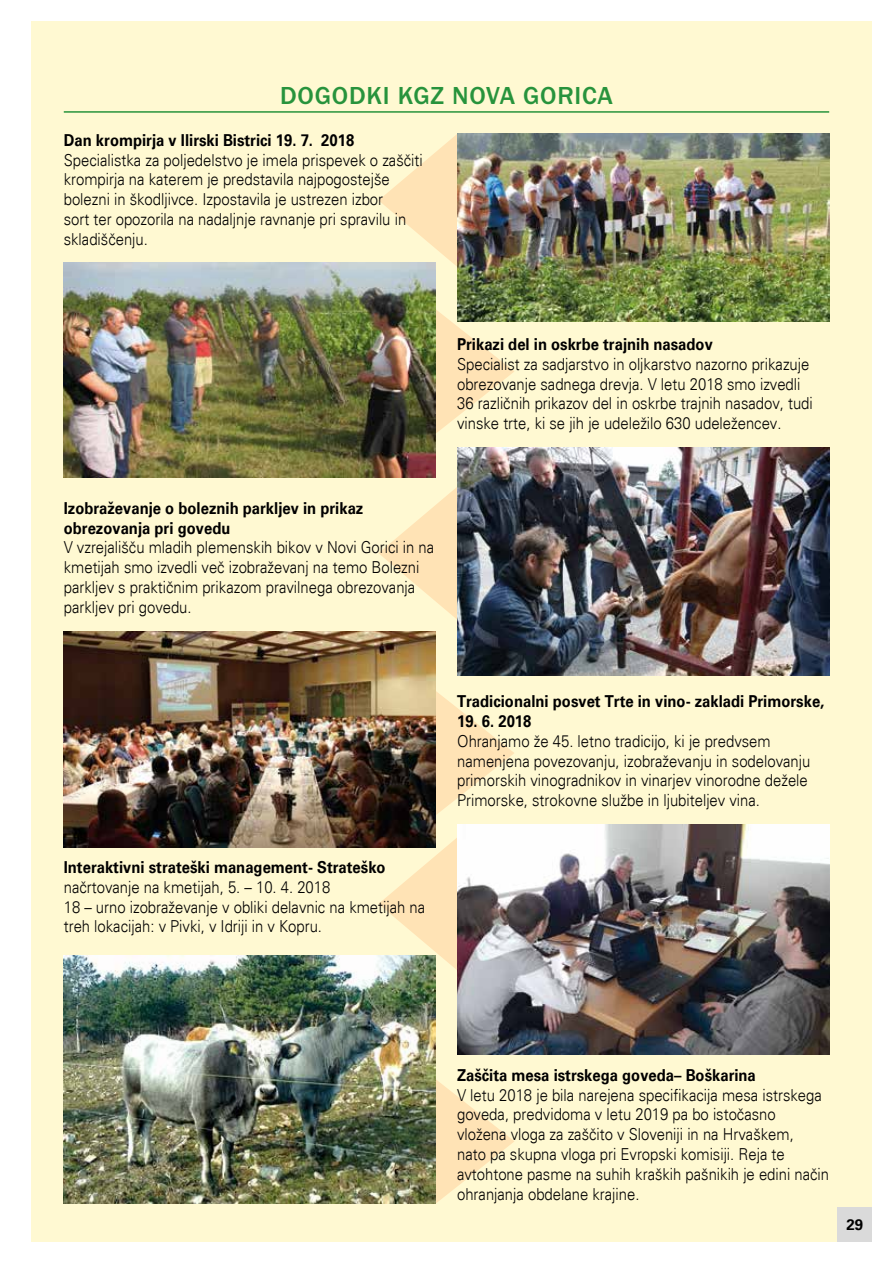
<style>
.page{position:relative;width:893px;height:1263px;background:#fff}
.page>*{position:absolute;margin:0;border:0;box-sizing:border-box;transform-origin:0 0}
.t1{font:500 25.5px "Franklin Got Itc TEE";letter-spacing:.03em;color:#27933c}
.t2{font:300 16.5px/19.8px "Univers";color:#000;scale:.9 1}
.t3{font:700 16.5px/19.8px "Univers";color:#000;scale:.9 1}
.t4{font:700 15px "Univers";color:#000}
</style>
<div class="page">
<div style="left:32px;top:7px;width:861px;height:1256px;background:#fff9d2"></div>
<svg style="left:436px;top:310px;width:78px;height:123px"></svg>
<svg style="left:378px;top:134px;width:79px;height:132px"></svg>
<svg style="left:436px;top:691px;width:78px;height:124px"></svg>
<svg style="left:436px;top:1080px;width:78px;height:123px"></svg>
<svg style="left:379px;top:487px;width:78px;height:132px"></svg>
<svg style="left:379px;top:838px;width:78px;height:132px"></svg>
<hr style="left:64px;top:111px;width:765px;height:2px;background:#27933c">
<img style="left:457px;top:447px;width:372px;height:228px">
<img style="left:457px;top:824px;width:372px;height:231px">
<img style="left:64px;top:631px;width:372px;height:217px">
<img style="left:64px;top:955px;width:372px;height:248px">
<img style="left:64px;top:263px;width:372px;height:214px">
<img style="left:457px;top:134px;width:372px;height:187px">
<div style="left:0;top:0;width:893px;height:21px;background:#fff"></div>
<div style="left:0;top:1242px;width:893px;height:21px;background:#fff"></div>
<div style="left:872px;top:0;width:21px;height:1263px;background:#fff"></div>
<div style="left:838px;top:1208px;width:34px;height:34px;background:#dadada"></div>
<h1 class="t1" style="left:280px;top:81px;width:334px">DOGODKI KGZ NOVA GORICA</h1>
<p class="t3" style="left:64px;top:131px;width:324px">Dan krompirja v Ilirski Bistrici 19. 7. 2018</p>
<p class="t2" style="left:64px;top:150px;width:400px">Specialistka za poljedelstvo je imela prispevek o zaščiti krompirja na katerem je predstavila najpogostejše bolezni in škodljivce. Izpostavila je ustrezen izbor<br>sort ter opozorila na nadaljnje ravnanje pri spravilu in skladiščenju.</p>
<p class="t3" style="left:457px;top:335px;width:286px">Prikazi del in oskrbe trajnih nasadov</p>
<p class="t2" style="left:457px;top:354px;width:397px">Specialist za sadjarstvo in oljkarstvo nazorno prikazuje obrezovanje sadnega drevja. V letu 2018 smo izvedli 36 različnih prikazov del in oskrbe trajnih nasadov, tudi vinske trte, ki se jih je udeležilo 630 udeležencev.</p>
<p class="t3" style="left:64px;top:499px;width:334px">Izobraževanje o boleznih parkljev in prikaz obrezovanja pri govedu</p>
<p class="t2" style="left:64px;top:538px;width:413px">V vzrejališču mladih plemenskih bikov v Novi Gorici in na kmetijah smo izvedli več izobraževanj na temo Bolezni parkljev s praktičnim prikazom pravilnega obrezovanja parkljev pri govedu.</p>
<p class="t3" style="left:64px;top:858px;width:359px">Interaktivni strateški management- Strateško</p>
<p class="t2" style="left:64px;top:877px;width:403px">načrtovanje na kmetijah, 5. – 10. 4. 2018<br>18 – urno izobraževanje v obliki delavnic na kmetijah na treh lokacijah: v Pivki, v Idriji in v Kopru.</p>
<p class="t3" style="left:457px;top:692px;width:410px">Tradicionalni posvet Trte in vino- zakladi Primorske,</p>
<p class="t3" style="left:457px;top:712px;width:84px">19. 6. 2018</p>
<p class="t2" style="left:457px;top:731px;width:394px">Ohranjamo že 45. letno tradicijo, ki je predvsem namenjena povezovanju, izobraževanju in sodelovanju primorskih vinogradnikov in vinarjev vinorodne dežele Primorske, strokovne službe in ljubiteljev vina.</p>
<p class="t3" style="left:457px;top:1066px;width:333px">Zaščita mesa istrskega goveda– Boškarina</p>
<p class="t2" style="left:457px;top:1085px;width:415px">V letu 2018 je bila narejena specifikacija mesa istrskega goveda, predvidoma v letu 2019 pa bo istočasno vložena vloga za zaščito v Sloveniji in na Hrvaškem,<br>nato pa skupna vloga pri Evropski komisiji. Reja te avtohtone pasme na suhih kraških pašnikih je edini način ohranjanja obdelane krajine.</p>
<p class="t4" style="left:846px;top:1216px;width:18px">29</p>
</div>
